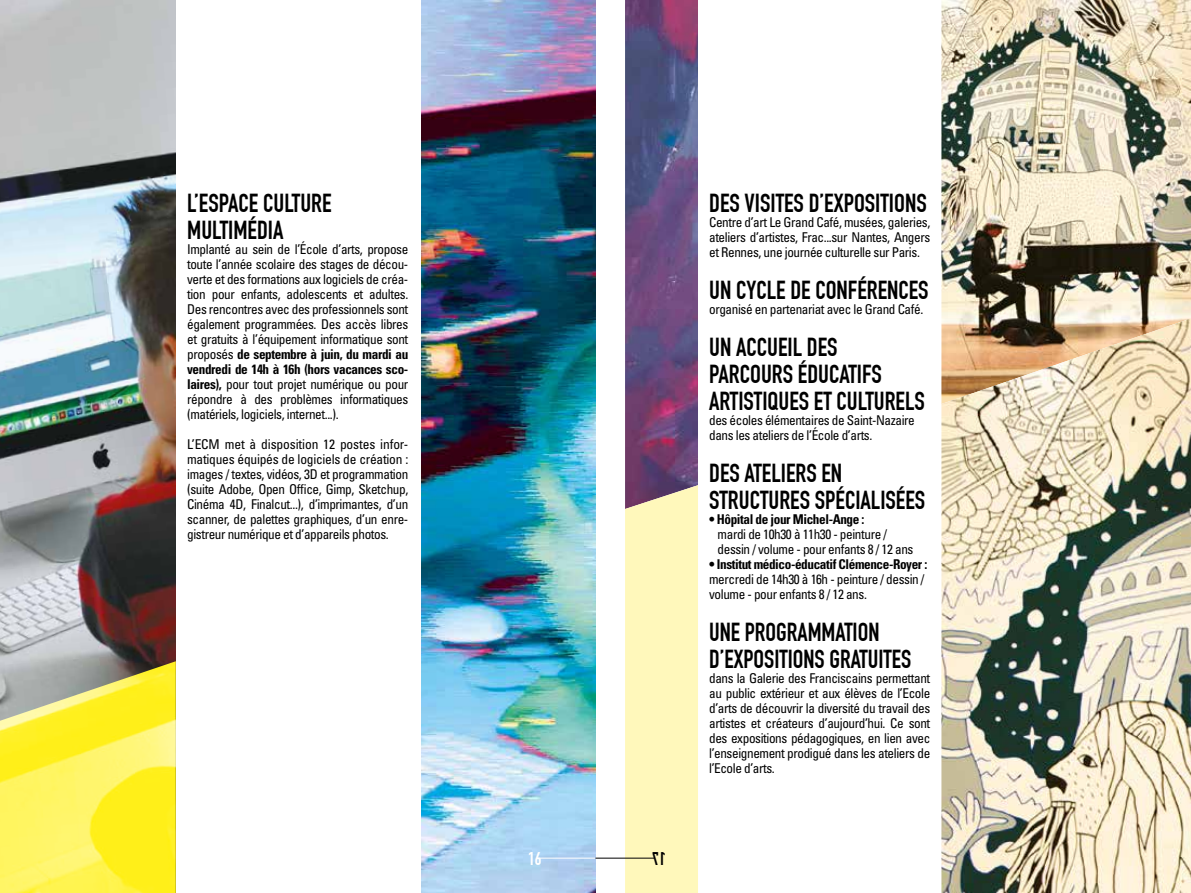
<style>
.page{position:relative;width:1191px;height:893px;background:#fff}
.page>*{position:absolute;margin:0;border:0;box-sizing:border-box;transform-origin:0 0}
.t1{font:700 25.5px/27px "DIN Condensed";color:#000}
.t2{font:700 18px "DIN Condensed";color:#fff}
.t3{font:condensed 13.5px/15px "Univers";letter-spacing:-.03em;color:#000;text-align:justify}
.t4{font:700 condensed 13.5px "Univers";letter-spacing:-.03em;color:#000}
.s1{font-weight:700}
</style>
<div class="page">
<img style="left:421px;top:0;width:174px;height:893px">
<hr style="left:539px;top:858px;width:56px;height:1px;background:#fff">
<img style="left:0;top:0;width:176px;height:661px">
<svg style="left:0;top:661px;width:176px;height:232px;background:#f1e74e"></svg>
<img style="left:625px;top:0;width:73px;height:485px">
<img style="left:941px;top:0;width:250px;height:318px">
<img style="left:941px;top:318px;width:250px;height:575px">
<hr style="left:595px;top:858px;width:59px;height:1px;background:#000">
<div style="left:625px;top:485px;width:73px;height:408px;background:#fff8bb"></div>
<h1 class="t1" style="left:187px;top:190px;width:146px">L’ESPACE CULTURE<br>MULTIMÉDIA</h1>
<p class="t3" style="left:187px;top:241px;width:223px">Implanté au sein de l’École d’arts, propose toute l’année scolaire des stages de décou&shy;verte et des formations aux logiciels de créa&shy;tion pour enfants, adolescents et adultes.<br>Des rencontres avec des professionnels sont également programmées. Des accès libres et gratuits à l’équipement informatique sont proposés <span class="s1">de septembre à juin, du mardi au vendredi de 14h à 16h (hors vacances sco&shy;laires),</span> pour tout projet numérique ou pour répondre à des problèmes informatiques (matériels, logiciels, internet...).</p>
<p class="t3" style="left:187px;top:436px;width:223px">L’ECM met à disposition 12 postes infor&shy;matiques équipés de logiciels de création : images / textes, vidéos, 3D et programmation (suite Adobe, Open Office, Gimp, Sketchup, Cinéma 4D, Finalcut...), d’imprimantes, d’un scanner, de palettes graphiques, d’un enre&shy;gistreur numérique et d’appareils photos.</p>
<h2 class="t2" style="left:528px;top:848px;width:15px">16</h2>
<h1 class="t1" style="left:709px;top:190px;width:219px">DES VISITES D’EXPOSITIONS</h1>
<p class="t3" style="left:709px;top:214px;width:223px">Centre d’art Le Grand Café, musées, galeries, ateliers d’artistes, Frac...sur Nantes, Angers et Rennes, une journée culturelle sur Paris.</p>
<h1 class="t1" style="left:709px;top:277px;width:221px">UN CYCLE DE CONFÉRENCES</h1>
<p class="t3" style="left:709px;top:301px;width:216px">organisé en partenariat avec le Grand Café.</p>
<h1 class="t1" style="left:709px;top:334px;width:217px">UN ACCUEIL DES<br>PARCOURS ÉDUCATIFS<br>ARTISTIQUES ET CULTURELS</h1>
<p class="t3" style="left:709px;top:412px;width:207px">des écoles élémentaires de Saint-Nazaire dans les ateliers de l’École d’arts.</p>
<h1 class="t1" style="left:709px;top:460px;width:217px">DES ATELIERS EN<br>STRUCTURES SPÉCIALISÉES</h1>
<p class="t4" style="left:709px;top:511px;width:157px">• Hôpital de jour Michel-Ange :</p>
<p class="t3" style="left:717px;top:526px;width:197px">mardi de 10h30 à 11h30 - peinture / dessin / volume - pour enfants 8 / 12 ans</p>
<p class="t4" style="left:709px;top:556px;width:220px">• Institut médico-éducatif Clémence-Royer :</p>
<p class="t3" style="left:709px;top:571px;width:217px">mercredi de 14h30 à 16h - peinture / dessin / volume - pour enfants 8 / 12 ans.</p>
<h1 class="t1" style="left:709px;top:619px;width:204px">UNE PROGRAMMATION<br>D’EXPOSITIONS GRATUITES</h1>
<p class="t3" style="left:709px;top:670px;width:223px">dans la Galerie des Franciscains permettant au public extérieur et aux élèves de l’Ecole d’arts de découvrir la diversité du travail des artistes et créateurs d’aujourd’hui. Ce sont des expositions pédagogiques, en lien avec l’enseignement prodigué dans les ateliers de l’Ecole d’arts.</p>
</div>
